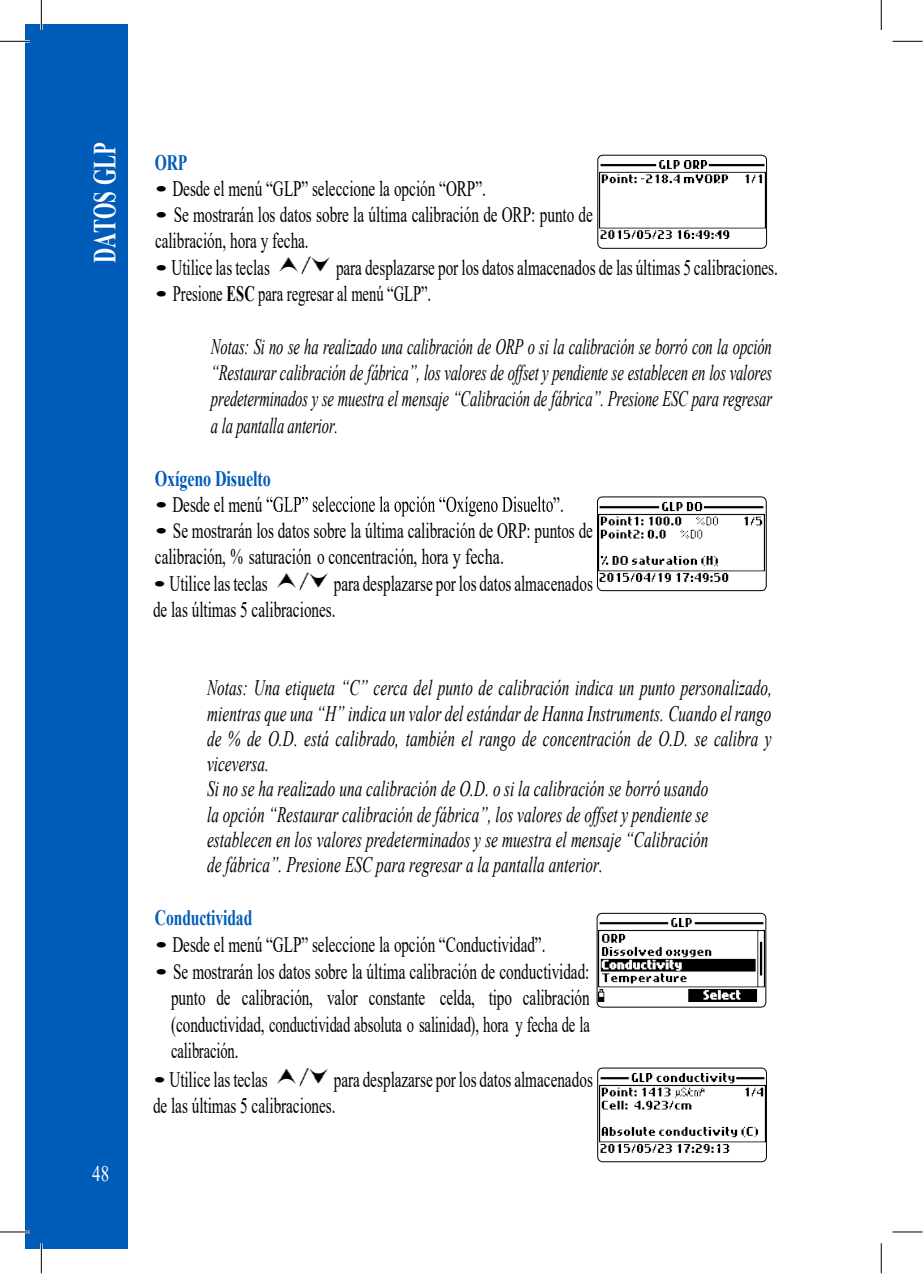
<style>
.page{position:relative;width:923px;height:1274px;background:#fff}
.page>*{position:absolute;margin:0;border:0;box-sizing:border-box;transform-origin:0 0}
.t1{font:700 32px "Times New Roman";letter-spacing:-.005em;color:#fff;scale:.66 1}
.t2{font:22px/26.4px "Times New Roman";color:#000;scale:1.68 1}
.t3{font:italic 22px/25.2px "Times New Roman";letter-spacing:.005em;color:#000;scale:.69 1}
.t4{font:italic 22px/26.4px "Times New Roman";letter-spacing:.005em;color:#000;text-align:justify;scale:.66 1}
.t5{font:22px/26.2px "Times New Roman";color:#000;scale:.69 1}
.t6{font:700 22px "Times New Roman";letter-spacing:-.01em;color:#005cb9;scale:.71 1}
.t7{font:700 22px "Times New Roman";letter-spacing:-.01em;color:#005cb9;scale:.73 1}
.t8{font:22px "Times New Roman";color:#fff;scale:.77 1}
.s1{font-weight:700}
</style>
<div class="page">
<div style="left:25px;top:24px;width:102px;height:1225px;background:#005cb9"></div>
<hr style="left:0;top:40px;width:30px;height:3px;background:#fff">
<hr style="left:0;top:1231px;width:30px;height:2px;background:#fff">
<hr style="left:40px;top:0;width:3px;height:30px;background:#fff">
<hr style="left:40px;top:1243px;width:3px;height:30px;background:#fff">
<hr style="left:0;top:41px;width:30px;height:1px;background:#000">
<hr style="left:0;top:1232px;width:30px;height:1px;background:#000">
<hr style="left:41px;top:0;width:1px;height:30px;background:#000">
<hr style="left:41px;top:1243px;width:1px;height:30px;background:#000">
<svg style="left:596px;top:913px;width:170px;height:95px"></svg>
<img style="left:598px;top:919px;width:166px;height:83px">
<svg style="left:597px;top:496px;width:169px;height:95px"></svg>
<img style="left:598px;top:502px;width:166px;height:83px">
<svg style="left:597px;top:155px;width:169px;height:94px"></svg>
<img style="left:599px;top:161px;width:165px;height:82px">
<svg style="left:597px;top:1067px;width:169px;height:95px"></svg>
<img style="left:599px;top:1073px;width:165px;height:83px">
<hr style="left:892px;top:41px;width:30px;height:1px;background:#000">
<hr style="left:892px;top:1232px;width:30px;height:1px;background:#000">
<hr style="left:880px;top:0;width:1px;height:30px;background:#000">
<hr style="left:880px;top:1243px;width:1px;height:30px;background:#000">
<svg style="left:266px;top:496px;width:286px;height:20px"></svg>
<img style="left:279px;top:256px;width:51px;height:18px">
<img style="left:277px;top:572px;width:51px;height:18px">
<img style="left:277px;top:1068px;width:51px;height:18px">
<h1 class="t1" style="left:82px;top:263px;width:185px;rotate:-90deg">DATOS GLP</h1>
<p class="t8" style="left:92px;top:1158px;width:23px">48</p>
<p class="t6" style="left:155px;top:147px;width:47px">ORP</p>
<p class="t2" style="left:155px;top:175px;width:198px">• Desde el menú “GLP” seleccione la opción “ORP”.</p>
<p class="t2" style="left:155px;top:201px;width:262px;line-height:25.4px">• Se mostrarán los datos sobre la última calibración de ORP: punto de calibración, hora y fecha.</p>
<p class="t2" style="left:155px;top:253px;width:70px">•Utilice las teclas</p>
<p class="t5" style="left:336px;top:253px;width:641px">para desplazarse por los datos almacenados de las últimas 5 calibraciones.</p>
<p class="t2" style="left:155px;top:279px;width:166px">• Presione <span class="s1">ESC</span> para regresar al menú “GLP”.</p>
<p class="t4" style="left:211px;top:332px;width:851px">Notas: Si no se ha realizado una calibración de ORP o si la calibración se borró con la opción “Restaurar calibración de fábrica”, los valores de offset y pendiente se establecen en los valores predeterminados y se muestra el mensaje “Calibración de fábrica”. Presione ESC para regresar a la pantalla anterior.</p>
<p class="t7" style="left:155px;top:463px;width:160px">Oxígeno Disuelto</p>
<p class="t2" style="left:155px;top:490px;width:65px">• Desde el menú</p>
<p class="t5" style="left:553px;top:491px;width:17px">”.</p>
<p class="t2" style="left:155px;top:517px;width:262px;line-height:25.4px">• Se mostrarán los datos sobre la última calibración de ORP: puntos de calibración, % saturación o concentración, hora y fecha.</p>
<p class="t2" style="left:153px;top:570px;width:70px">•Utilice las teclas</p>
<p class="t5" style="left:153px;top:570px;width:638px;text-indent:181px">para desplazarse por los datos almacenados de las últimas 5 calibraciones.</p>
<p class="t3" style="left:207px;top:675px;width:819px">Notas: Una etiqueta “C” cerca del punto de calibración indica un punto personalizado, mientras que una “H” indica un valor del estándar de Hanna Instruments. Cuando el rango de % de O.D. está calibrado, también el rango de concentración de O.D. se calibra y viceversa.<br>Si no se ha realizado una calibración de O.D. o si la calibración se borró usando<br>la opción “Restaurar calibración de fábrica”, los valores de offset y pendiente se establecen en los valores predeterminados y se muestra el mensaje “Calibración<br>de fábrica”. Presione ESC para regresar a la pantalla anterior.</p>
<p class="t6" style="left:155px;top:902px;width:139px">Conductividad</p>
<p class="t2" style="left:155px;top:930px;width:234px">• Desde el menú “GLP” seleccione la opción “Conductividad”.</p>
<p class="t2" style="left:171px;top:958px;width:251px;text-align:justify;text-indent:-16px">• Se mostrarán los datos sobre la última calibración de conductividad: punto de calibración, valor constante celda, tipo calibración (conductividad, conductividad absoluta o salinidad), hora y fecha de la calibración.</p>
<p class="t2" style="left:153px;top:1065px;width:70px">•Utilice las teclas</p>
<p class="t5" style="left:153px;top:1066px;width:638px;text-indent:181px">para desplazarse por los datos almacenados de las últimas 5 calibraciones.</p>
</div>
